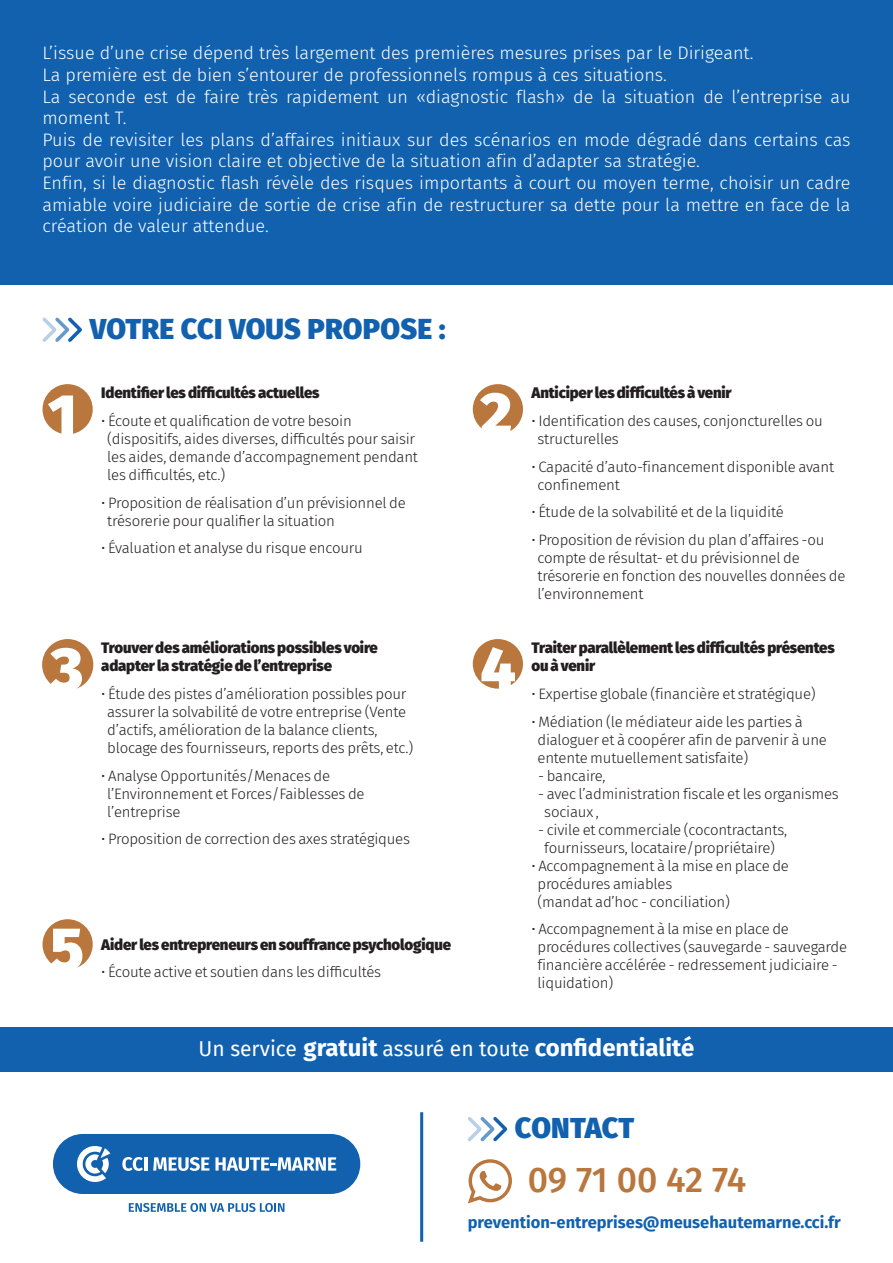
<style>
.page{position:relative;width:893px;height:1263px;background:#fff}
.page>*{position:absolute;margin:0;border:0;box-sizing:border-box;transform-origin:0 0}
.t1{font:500 35.55px "Fira Sans";letter-spacing:-.015em;color:#b9773d}
.TITRE_2_BLEU{font:900 28.5px "Fira Sans";letter-spacing:.01em;color:#1161af}
.t2{font:21px "Fira Sans";color:#fff}
.TEXTES_JUSTIFIER{font:300 18px/21.6px "Fira Sans";color:#fff}
.t3{font:700 16.5px "Fira Sans";color:#1161af}
.TEXTES_DRAPEAU{font:300 15px/18px "Fira Sans";letter-spacing:-.015em;color:#231f20}
.TEXTES_DRAPEAU-2{font:900 15px/18px "Fira Sans";letter-spacing:-.01em;color:#231f20}
.s1{font-weight:700;font-size:24px}
</style>
<div class="page">
<div style="left:0;top:0;width:893px;height:285px;background:#1161af"></div>
<svg style="left:42px;top:317px;width:40px;height:25px"></svg>
<svg style="left:473px;top:384px;width:50px;height:47px"></svg>
<svg style="left:43px;top:384px;width:50px;height:50px"></svg>
<svg style="left:42px;top:639px;width:51px;height:50px"></svg>
<svg style="left:473px;top:639px;width:50px;height:50px"></svg>
<svg style="left:43px;top:919px;width:50px;height:48px"></svg>
<div style="left:0;top:1027px;width:893px;height:44px;background:#1161af"></div>
<div style="left:53px;top:1134px;width:307px;height:60px;background:#1161af;border-radius:30px"></div>
<svg style="left:77px;top:1146px;width:33px;height:36px"></svg>
<svg style="left:122px;top:1157px;width:25px;height:14px"></svg>
<svg style="left:153px;top:1157px;width:56px;height:14px"></svg>
<svg style="left:215px;top:1157px;width:121px;height:14px"></svg>
<svg style="left:129px;top:1203px;width:155px;height:9px"></svg>
<svg style="left:467px;top:1117px;width:41px;height:25px"></svg>
<hr style="left:420px;top:1112px;width:3px;height:130px;background:#1161af">
<svg style="left:468px;top:1159px;width:44px;height:44px"></svg>
<p class="TEXTES_JUSTIFIER" style="left:43px;top:42px;width:712px">L’issue d’une crise dépend très largement des premières mesures prises par le Dirigeant.</p>
<p class="TEXTES_JUSTIFIER" style="left:43px;top:64px;width:626px">La première est de bien s’entourer de professionnels rompus à ces situations.</p>
<p class="TEXTES_JUSTIFIER" style="left:43px;top:85px;width:809px">La seconde est de faire très rapidement un «diagnostic flash» de la situation de l’entreprise au moment T.</p>
<p class="TEXTES_JUSTIFIER" style="left:43px;top:129px;width:809px">Puis de revisiter les plans d’affaires initiaux sur des scénarios en mode dégradé dans certains cas pour avoir une vision claire et objective de la situation afin d’adapter sa stratégie.</p>
<p class="TEXTES_JUSTIFIER" style="left:43px;top:172px;width:809px;text-align:justify">Enfin, si le diagnostic flash révèle des risques importants à court ou moyen terme, choisir un cadre amiable voire judiciaire de sortie de crise afin de restructurer sa dette pour la mettre en face de la création de valeur attendue.</p>
<p class="TITRE_2_BLEU" style="left:90px;top:303px;width:357px">VOTRE CCI VOUS PROPOSE :</p>
<p class="TEXTES_DRAPEAU-2" style="left:101px;top:382px;width:220px">Identifier les difficultés actuelles</p>
<p class="TEXTES_DRAPEAU" style="left:107px;top:412px;width:312px;text-indent:-6px">• Écoute et qualification de votre besoin (dispositifs, aides diverses, difficultés pour saisir les aides, demande d’accompagnement pendant les difficultés, etc.)</p>
<p class="TEXTES_DRAPEAU" style="left:107px;top:493px;width:300px;text-indent:-6px">• Proposition de réalisation d’un prévisionnel de trésorerie pour qualifier la situation</p>
<p class="TEXTES_DRAPEAU" style="left:101px;top:539px;width:263px">• Évaluation et analyse du risque encouru</p>
<p class="TEXTES_DRAPEAU-2" style="left:101px;top:637px;width:278px">Trouver des améliorations possibles voire adapter la stratégie de l’entreprise</p>
<p class="TEXTES_DRAPEAU" style="left:107px;top:684px;width:307px;text-indent:-6px">• Étude des pistes d’amélioration possibles pour assurer la solvabilité de votre entreprise (Vente d’actifs, amélioration de la balance clients, blocage des fournisseurs, reports des prêts, etc.)</p>
<p class="TEXTES_DRAPEAU" style="left:107px;top:766px;width:259px;text-indent:-6px">• Analyse Opportunités/Menaces de l’Environnement et Forces/Faiblesses de l’entreprise</p>
<p class="TEXTES_DRAPEAU" style="left:101px;top:830px;width:310px">• Proposition de correction des axes stratégiques</p>
<p class="TEXTES_DRAPEAU-2" style="left:101px;top:934px;width:351px">Aider les entrepreneurs en souffrance psychologique</p>
<p class="TEXTES_DRAPEAU" style="left:101px;top:963px;width:281px">• Écoute active et soutien dans les difficultés</p>
<p class="TEXTES_DRAPEAU-2" style="left:531px;top:382px;width:202px">Anticiper les difficultés à venir</p>
<p class="TEXTES_DRAPEAU" style="left:537px;top:412px;width:287px;text-indent:-6px">• Identification des causes, conjoncturelles ou structurelles</p>
<p class="TEXTES_DRAPEAU" style="left:537px;top:457px;width:298px;text-indent:-6px">• Capacité d’auto-financement disponible avant confinement</p>
<p class="TEXTES_DRAPEAU" style="left:531px;top:503px;width:254px">• Étude de la solvabilité et de la liquidité</p>
<p class="TEXTES_DRAPEAU" style="left:537px;top:531px;width:309px;text-indent:-6px">• Proposition de révision du plan d’affaires -ou compte de résultat- et du prévisionnel de trésorerie en fonction des nouvelles données de l’environnement</p>
<p class="TEXTES_DRAPEAU-2" style="left:531px;top:637px;width:305px">Traiter parallèlement les difficultés présentes ou à venir</p>
<p class="TEXTES_DRAPEAU" style="left:531px;top:684px;width:286px">• Expertise globale (financière et stratégique)</p>
<p class="TEXTES_DRAPEAU" style="left:537px;top:712px;width:291px;text-indent:-6px">• Médiation (le médiateur aide les parties à dialoguer et à coopérer afin de parvenir à une entente mutuellement satisfaite)</p>
<p class="TEXTES_DRAPEAU" style="left:538px;top:766px;width:69px">- bancaire,</p>
<p class="TEXTES_DRAPEAU" style="left:544px;top:784px;width:296px;text-indent:-6px">- avec l’administration fiscale et les organismes sociaux ,</p>
<p class="TEXTES_DRAPEAU" style="left:538px;top:820px;width:250px;text-align:center">- civile et commerciale (cocontractants, fournisseurs, locataire/propriétaire)</p>
<p class="TEXTES_DRAPEAU" style="left:537px;top:856px;width:253px;text-indent:-6px">• Accompagnement à la mise en place de procédures amiables<br>(mandat ad’hoc - conciliation)</p>
<p class="TEXTES_DRAPEAU" style="left:537px;top:920px;width:311px;text-indent:-6px">• Accompagnement à la mise en place de procédures collectives (sauvegarde - sauvegarde financière accélérée - redressement judiciaire - liquidation)</p>
<p class="t2" style="left:199px;top:1033px;width:497px">Un service <span class="s1">gratuit</span> assuré en toute <span class="s1">confidentialité</span></p>
<p class="TITRE_2_BLEU" style="left:515px;top:1102px;width:121px">CONTACT</p>
<p class="t1" style="left:528px;top:1151px;width:220px">09 71 00 42 74</p>
<p class="t3" style="left:468px;top:1208px;width:374px">prevention-entreprises@meusehautemarne.cci.fr</p>
</div>
